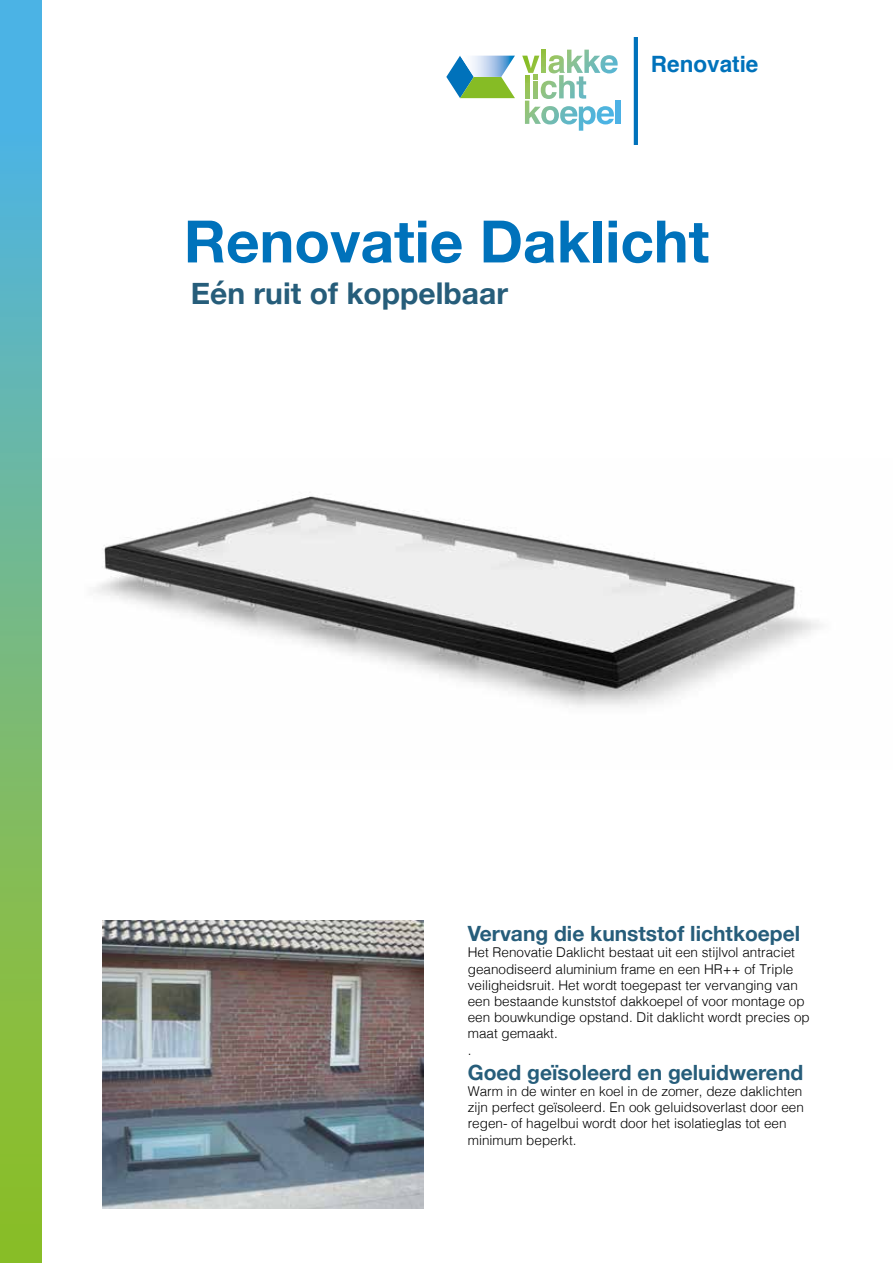
<style>
.page{position:relative;width:893px;height:1263px;background:#fff}
.page>*{position:absolute;margin:0;border:0;box-sizing:border-box;transform-origin:0 0}
.t1{font:700 58.5px "Helvetica Neue";color:#0072bb}
.t2{font:700 30px "Helvetica Neue";color:#265d7a}
.t3{font:700 22.5px "Helvetica";color:#0072bb}
.t4{font:700 21px "Helvetica Neue";color:#265d7a}
.t5{font:300 13.5px/16.2px "Helvetica";color:#000}
</style>
<div class="page">
<img style="left:41px;top:459px;width:779px;height:311px">
<img style="left:102px;top:921px;width:321px;height:288px">
<hr style="left:634px;top:37px;width:4px;height:108px;background:#0072bb">
<svg style="left:446px;top:56px;width:69px;height:42px"></svg>
<img style="left:618px;top:101px;width:2px;height:23px">
<svg style="left:522px;top:55px;width:96px;height:76px"></svg>
<img style="left:548px;top:55px;width:17px;height:18px">
<img style="left:583px;top:50px;width:17px;height:23px">
<img style="left:567px;top:50px;width:16px;height:23px">
<img style="left:541px;top:50px;width:5px;height:23px">
<img style="left:527px;top:56px;width:12px;height:17px">
<img style="left:0;top:0;width:41px;height:1263px">
<h3 class="t3" style="left:651px;top:46px;width:109px">Renovatie</h3>
<h1 class="t1" style="left:184px;top:196px;width:527px">Renovatie Daklicht</h1>
<h2 class="t2" style="left:191px;top:270px;width:319px">Eén ruit of koppelbaar</h2>
<h3 class="t4" style="left:468px;top:917px;width:334px">Vervang die kunststof lichtkoepel</h3>
<p class="t5" style="left:468px;top:943px;width:344px">Het Renovatie Daklicht bestaat uit een stijlvol antraciet geanodiseerd aluminium frame en een HR++ of Triple veiligheidsruit. Het wordt toegepast ter vervanging van een bestaande kunststof dakkoepel of voor montage op een bouwkundige opstand. Dit daklicht wordt precies op maat gemaakt.<br>.</p>
<h3 class="t4" style="left:468px;top:1056px;width:337px">Goed geïsoleerd en geluidwerend</h3>
<p class="t5" style="left:468px;top:1082px;width:338px">Warm in de winter en koel in de zomer, deze daklichten zijn perfect geïsoleerd. En ook geluidsoverlast door een regen- of hagelbui wordt door het isolatieglas tot een minimum beperkt.</p>
</div>
